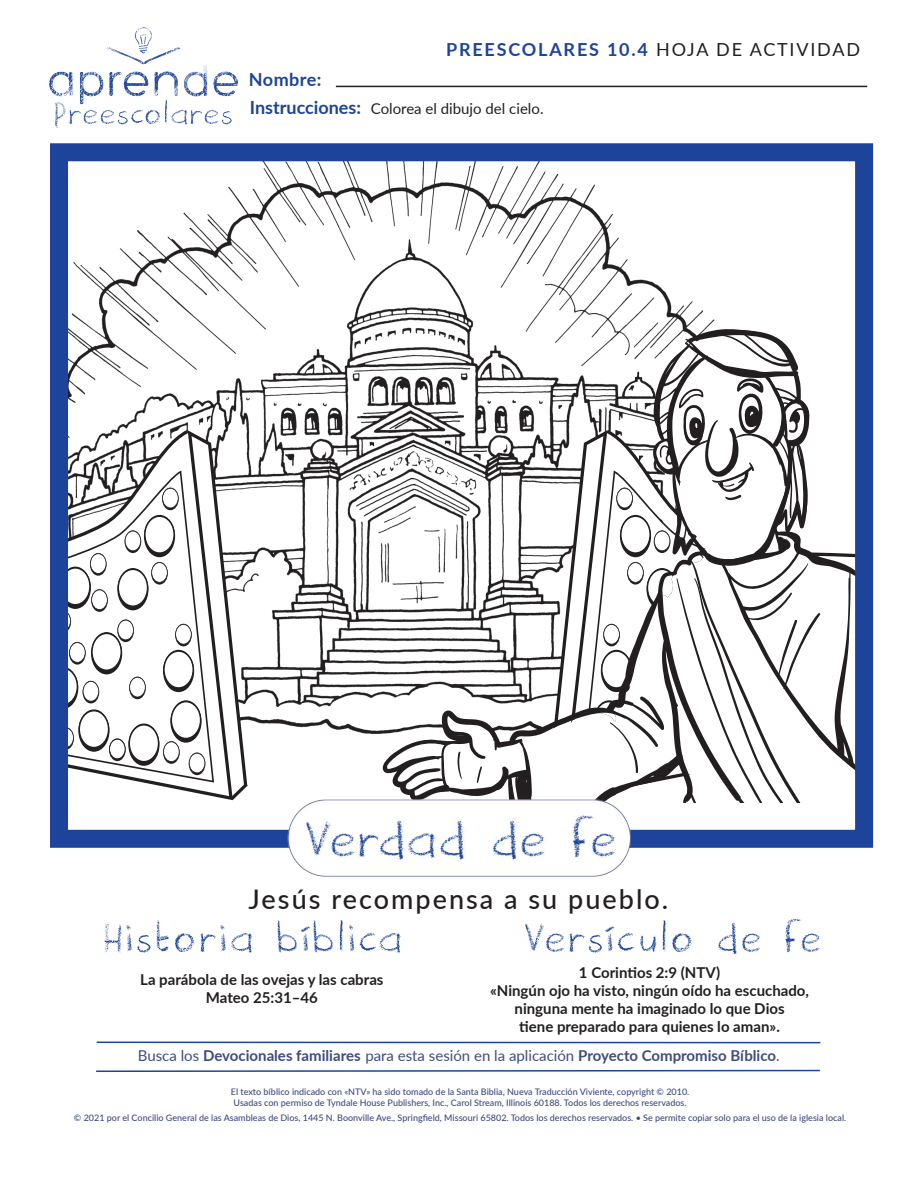
<style>
.page{position:relative;width:918px;height:1188px;background:#fff}
.page>*{position:absolute;margin:0;border:0;box-sizing:border-box;transform-origin:0 0}
.t1{font:60px "DK Crayonista";letter-spacing:.02em;color:#1d449a}
.t2{font:500 27px "Lato";letter-spacing:.075em;color:#231f20}
.t3{font:700 18px "Lato";letter-spacing:.1em;color:#1d449a}
.t4{font:700 18px/28.2px "Lato";color:#1d449a}
.t5{font:700 15px/18px "Lato";color:#231f20;text-align:center}
.t6{font:700 15px "Lato";color:#404b80}
.t7{font:15px "Lato";color:#231f20}
.t8{font:500 9px/10.8px "Lato";color:#404b80;text-align:center}
.s1{font-weight:400;color:#231f20}
.s2{font-weight:400}
</style>
<div class="page">
<img style="left:69px;top:162px;width:646px;height:572px">
<svg style="left:146px;top:430px;width:101px;height:370px"></svg>
<svg style="left:95px;top:470px;width:119px;height:313px"></svg>
<svg style="left:231px;top:783px;width:17px;height:17px"></svg>
<div style="left:189px;top:753px;width:16px;height:22px;background:#231f20;border-radius:50%"></div>
<svg style="left:69px;top:430px;width:136px;height:343px"></svg>
<svg style="left:109px;top:738px;width:17px;height:23px"></svg>
<div style="left:110px;top:739px;width:15px;height:20px;background:#fff;border-radius:50%"></div>
<div style="left:109px;top:739px;width:17px;height:20px;border:1px solid #231f20;border-radius:50%"></div>
<svg style="left:382px;top:328px;width:417px;height:466px"></svg>
<svg style="left:446px;top:722px;width:50px;height:61px"></svg>
<svg style="left:688px;top:330px;width:110px;height:41px"></svg>
<svg style="left:554px;top:377px;width:300px;height:425px"></svg>
<div style="left:50px;top:143px;width:823px;height:705px;border:18px solid #1d449a"></div>
<hr style="left:336px;top:86px;width:531px;height:1px;background:#231f20">
<svg style="left:96px;top:1069px;width:724px;height:3px"></svg>
<hr style="left:97px;top:1042px;width:723px;height:1px;background:#1d449a">
<img style="left:49px;top:28px;width:189px;height:99px">
<img style="left:282px;top:794px;width:357px;height:83px">
<h3 class="t4" style="left:249px;top:65px;width:114px">Nombre:<br>Instrucciones:</h3>
<h3 class="t3" style="left:446px;top:36px;width:415px">PREESCOLARES 10.4 <span class="s1">HOJA DE ACTIVIDAD</span></h3>
<h3 class="t7" style="left:371px;top:98px;width:174px">Colorea el dibujo del cielo.</h3>
<h2 class="t2" style="left:249px;top:880px;width:421px">Jesús recompensa a su pueblo.</h2>
<h1 class="t1" style="left:102px;top:896px;width:302px">Historia bíblica</h1>
<h1 class="t1" style="left:523px;top:896px;width:300px">Versículo de fe</h1>
<h3 class="t5" style="left:490px;top:962px;width:321px">1 Corintios 2:9 (NTV)<br>«Ningún ojo ha visto, ningún oído ha escuchado, ninguna mente ha imaginado lo que Dios<br>tiene preparado para quienes lo aman».</h3>
<h3 class="t5" style="left:140px;top:970px;width:245px">La parábola de las ovejas y las cabras<br>Mateo 25:31–46</h3>
<h3 class="t6" style="left:138px;top:1045px;width:643px"><span class="s2">Busca los</span> Devocionales familiares <span class="s2">para esta sesión en la aplicación</span> Proyecto Compromiso Bíblico<span class="s2">.</span></h3>
<p class="t8" style="left:231px;top:1086px;width:460px">El texto bíblico indicado con «NTV» ha sido tomado de la Santa Biblia, Nueva Traducción Viviente, copyright © 2010.<br>Usadas con permiso de Tyndale House Publishers, Inc., Carol Stream, Illinois 60188. Todos los derechos reservados.</p>
<p class="t8" style="left:74px;top:1112px;width:774px">© 2021 por el Concilio General de las Asambleas de Dios, 1445 N. Boonville Ave., Springfield, Missouri 65802. Todos los derechos reservados. • Se permite copiar solo para el uso de la iglesia local.</p>
</div>
